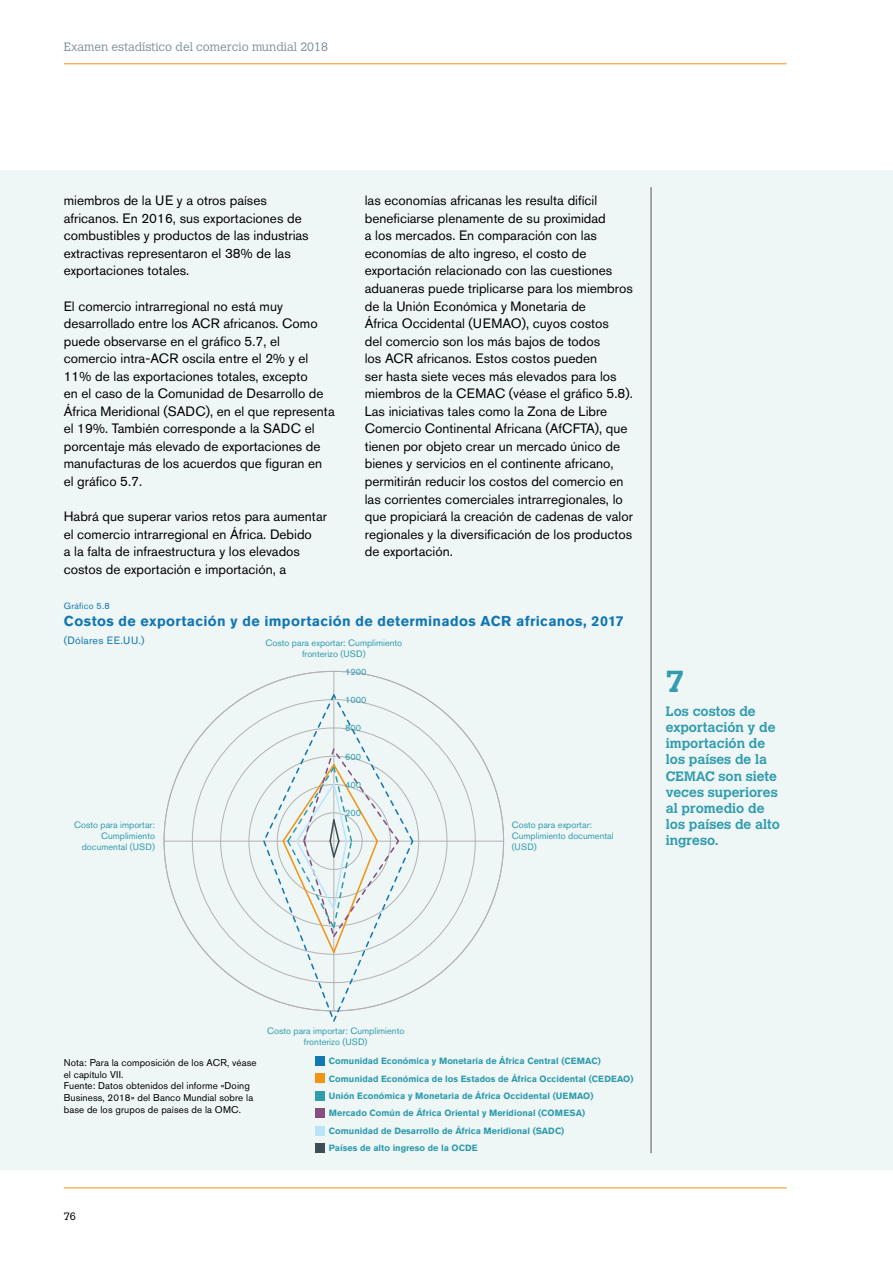
<style>
.page{position:relative;width:893px;height:1263px;background:#fff}
.page>*{position:absolute;margin:0;border:0;box-sizing:border-box;transform-origin:0 0}
.t1{font:700 30px "Calvert MT Std";color:#309cae}
.t2{font:700 14.25px "Akzidenz Grotesk BQ";letter-spacing:.025em;color:#1277b2}
.t3{font:13.5px/17.5px "Akzidenz Grotesk BQ";color:#000}
.t4{font:700 13.5px/16.2px "Calvert MT Std";color:#309cae}
.t5{font:300 12px "Calvert MT Std";color:#808f97}
.t6{font:10.5px "Akzidenz Grotesk BQ";letter-spacing:.025em;color:#1277b2}
.t7{font:300 10.5px "Calvert MT Std";color:#000}
.t8{font:9.75px/11.7px "Akzidenz Grotesk BQ";letter-spacing:.01em;color:#000}
.t9{font:9.15px/10.9px "Akzidenz Grotesk BQ";color:#309cae;text-align:center}
.t10{font:700 9px/17.2px "Akzidenz Grotesk BQ";color:#309cae}
.t11{font:9px "Akzidenz Grotesk BQ";letter-spacing:.025em;color:#1277b2}
</style>
<div class="page">
<div style="left:0;top:170px;width:893px;height:1000px;background:#eff6f6"></div>
<hr style="left:333px;top:671px;width:1px;height:170px;background:#b3b2b2">
<hr style="left:334px;top:841px;width:170px;height:1px;background:#b3b2b2">
<hr style="left:164px;top:841px;width:170px;height:1px;background:#b3b2b2">
<svg style="left:262px;top:693px;width:153px;height:329px"></svg>
<div style="left:315px;top:1091px;width:10px;height:10px;background:#309cae"></div>
<div style="left:315px;top:1108px;width:10px;height:10px;background:#844e81"></div>
<div style="left:315px;top:1143px;width:10px;height:10px;background:#3f4e55"></div>
<div style="left:315px;top:1125px;width:10px;height:10px;background:#bbe3fa"></div>
<div style="left:315px;top:1056px;width:10px;height:10px;background:#1277b2"></div>
<div style="left:315px;top:1073px;width:10px;height:10px;background:#f39313"></div>
<hr style="left:651px;top:187px;width:1px;height:966px;background:#575756">
<hr style="left:64px;top:1187px;width:723px;height:1px;background:#f39313">
<hr style="left:64px;top:64px;width:723px;height:1px;background:#f39313">
<p class="t5" style="left:64px;top:40px;width:266px">Examen estadístico del comercio mundial 2018</p>
<p class="t3" style="left:64px;top:192px;width:246px">miembros de la UE y a otros países africanos. En 2016, sus exportaciones de combustibles y productos de las industrias extractivas representaron el 38% de las exportaciones totales.</p>
<p class="t3" style="left:64px;top:297px;width:273px">El comercio intrarregional no está muy desarrollado entre los ACR africanos. Como puede observarse en el gráfico 5.7, el comercio intra-ACR oscila entre el 2% y el 11% de las exportaciones totales, excepto<br>en el caso de la Comunidad de Desarrollo de África Meridional (SADC), en el que representa el 19%. También corresponde a la SADC el porcentaje más elevado de exportaciones de manufacturas de los acuerdos que figuran en el gráfico 5.7.</p>
<p class="t3" style="left:64px;top:508px;width:265px">Habrá que superar varios retos para aumentar el comercio intrarregional en África. Debido<br>a la falta de infraestructura y los elevados costos de exportación e importación, a</p>
<p class="t11" style="left:64px;top:600px;width:47px">Gráfico 5.8</p>
<p class="t2" style="left:64px;top:613px;width:561px">Costos de exportación y de importación de determinados ACR africanos, 2017</p>
<p class="t6" style="left:64px;top:634px;width:82px">(Dólares EE.UU.)</p>
<p class="t3" style="left:365px;top:192px;width:270px">las economías africanas les resulta difícil beneficiarse plenamente de su proximidad<br>a los mercados. En comparación con las economías de alto ingreso, el costo de exportación relacionado con las cuestiones aduaneras puede triplicarse para los miembros de la Unión Económica y Monetaria de<br>África Occidental (UEMAO), cuyos costos<br>del comercio son los más bajos de todos<br>los ACR africanos. Estos costos pueden<br>ser hasta siete veces más elevados para los miembros de la CEMAC (véase el gráfico 5.8).<br>Las iniciativas tales como la Zona de Libre Comercio Continental Africana (AfCFTA), que tienen por objeto crear un mercado único de bienes y servicios en el continente africano, permitirán reducir los costos del comercio en las corrientes comerciales intrarregionales, lo que propiciará la creación de cadenas de valor regionales y la diversificación de los productos de exportación.</p>
<p class="t9" style="left:265px;top:637px;width:138px">Costo para exportar: Cumplimiento fronterizo (USD)</p>
<p class="t9" style="left:345px;top:666px;width:23px">1200</p>
<p class="t9" style="left:345px;top:694px;width:23px">1000</p>
<p class="t9" style="left:345px;top:723px;width:18px">800</p>
<p class="t9" style="left:345px;top:751px;width:18px">600</p>
<p class="t9" style="left:345px;top:779px;width:18px">400</p>
<p class="t9" style="left:74px;top:819px;width:82px;text-align:right">Costo para importar:<br>Cumplimiento documental (USD)</p>
<p class="t9" style="left:345px;top:807px;width:18px">200</p>
<p class="t9" style="left:512px;top:819px;width:104px;text-align:left">Costo para exportar:<br>Cumplimiento documental (USD)</p>
<h1 class="t1" style="left:666px;top:662px;width:20px">7</h1>
<p class="t4" style="left:666px;top:703px;width:116px">Los costos de exportación y de importación de los países de la<br>CEMAC son siete veces superiores al promedio de los países de alto ingreso.</p>
<p class="t8" style="left:64px;top:1056px;width:194px">Nota: Para la composición de los ACR, véase el capítulo VII.<br>Fuente: Datos obtenidos del informe «Doing Business, 2018» del Banco Mundial sobre la base de los grupos de países de la OMC.</p>
<p class="t9" style="left:267px;top:1025px;width:139px">Costo para importar: Cumplimiento fronterizo (USD)</p>
<p class="t10" style="left:329px;top:1052px;width:306px">Comunidad Económica y Monetaria de África Central (CEMAC)<br>Comunidad Económica de los Estados de África Occidental (CEDEAO)</p>
<p class="t10" style="left:329px;top:1087px;width:266px">Unión Económica y Monetaria de África Occidental (UEMAO)<br>Mercado Común de África Oriental y Meridional (COMESA)</p>
<p class="t10" style="left:329px;top:1139px;width:150px">Países de alto ingreso de la OCDE</p>
<p class="t10" style="left:329px;top:1122px;width:237px">Comunidad de Desarrollo de África Meridional (SADC)</p>
<p class="t7" style="left:64px;top:1210px;width:14px">76</p>
</div>
